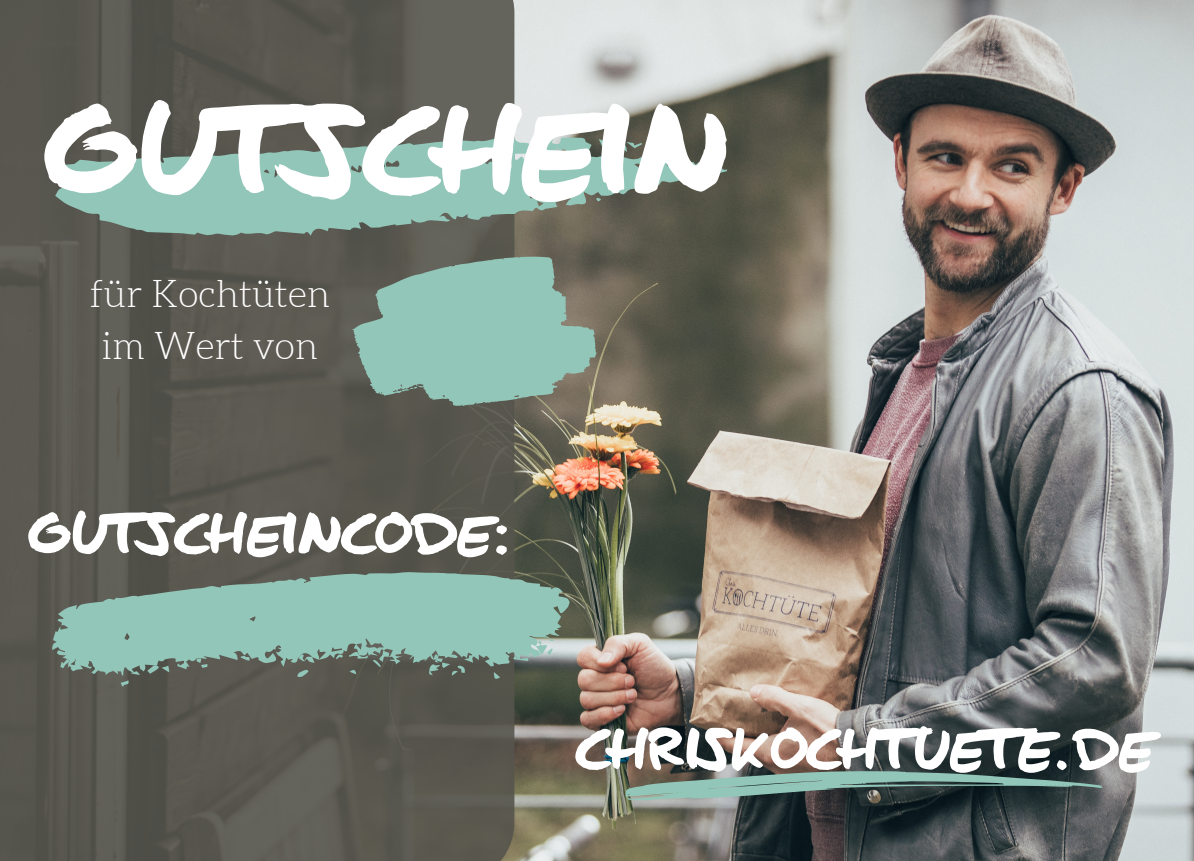
<style>
.page{position:relative;width:1194px;height:861px;background:#fff}
.page>*{position:absolute;margin:0;border:0;box-sizing:border-box;transform-origin:0 0}
.t1{font:700 124.25px "Kochtuete Sans";color:#fff}
.t2{font:700 56.88px "Kochtuete Sans";color:#fff}
.t3{font:300 37.62px/52.5px "Aleo";color:#fff;text-align:center}
</style>
<div class="page">
<img style="left:514px;top:0;width:680px;height:860px">
<svg style="left:0;top:0;width:514px;height:860px;background:#595750"></svg>
<svg style="left:625px;top:771px;width:478px;height:29px;background:#5d7872"></svg>
<svg style="left:50px;top:137px;width:677px;height:100px;background:#7d9b8f"></svg>
<svg style="left:53px;top:572px;width:517px;height:103px;background:#83a99d"></svg>
<svg style="left:297px;top:668px;width:11px;height:10px"></svg>
<svg style="left:147px;top:665px;width:22px;height:8px"></svg>
<svg style="left:241px;top:655px;width:9px;height:5px"></svg>
<svg style="left:298px;top:653px;width:16px;height:9px"></svg>
<svg style="left:494px;top:672px;width:6px;height:8px"></svg>
<svg style="left:121px;top:671px;width:19px;height:15px"></svg>
<svg style="left:349px;top:651px;width:32px;height:23px"></svg>
<svg style="left:336px;top:653px;width:7px;height:6px"></svg>
<svg style="left:177px;top:658px;width:32px;height:11px"></svg>
<svg style="left:535px;top:635px;width:18px;height:20px"></svg>
<svg style="left:424px;top:653px;width:42px;height:22px"></svg>
<svg style="left:513px;top:655px;width:16px;height:7px"></svg>
<svg style="left:52px;top:642px;width:25px;height:28px"></svg>
<svg style="left:352px;top:256px;width:245px;height:150px;background:#85a99d"></svg>
<h1 class="t1" style="left:42px;top:74px;width:684px">GUTSCHEIN</h1>
<p class="t3" style="left:89px;top:267px;width:243px">für Kochtüten im Wert von</p>
<p class="t2" style="left:27px;top:498px;width:485px">GUTSCHEINCODE:</p>
<p class="t2" style="left:574px;top:714px;width:581px">CHRISKOCHTUETE.DE</p>
</div>
